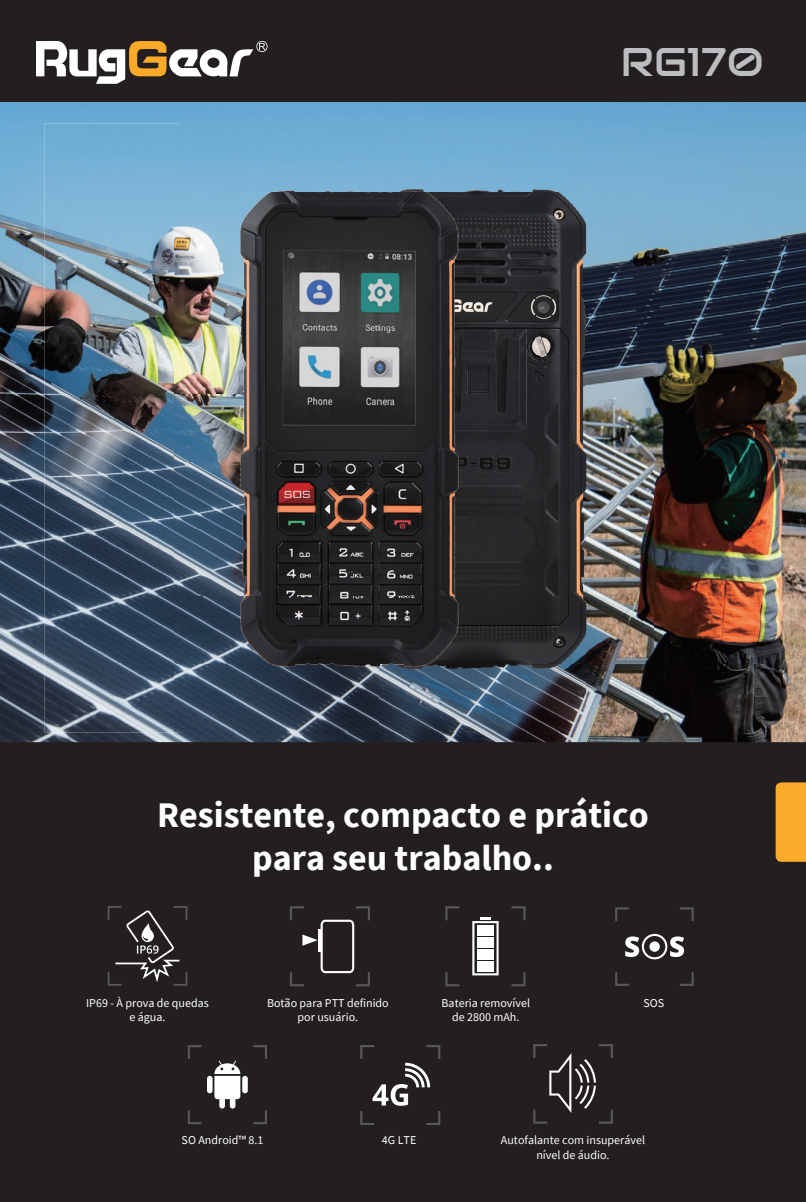
<style>
.page{position:relative;width:806px;height:1202px;background:#fff}
.page>*{position:absolute;margin:0;border:0;box-sizing:border-box;transform-origin:0 0}
.t1{font:40px "Audiowide";color:#bcbdc0}
.t2{font:700 36px/43.2px "Source Sans Pro";color:#fff;text-align:center}
.t3{font:12px/14.4px "Source Sans Pro";color:#fff;text-align:center}
</style>
<div class="page">
<div style="left:0;top:735px;width:805px;height:467px;background:#231f20"></div>
<div style="left:0;top:0;width:805px;height:119px;background:#231f20"></div>
<div style="left:775px;top:782px;width:30px;height:80px;background:#faa928"></div>
<svg style="left:36px;top:41px;width:231px;height:43px"></svg>
<svg style="left:360px;top:1045px;width:80px;height:80px"></svg>
<svg style="left:472px;top:917px;width:26px;height:58px"></svg>
<div style="left:477px;top:961px;width:16px;height:10px;background:#fff"></div>
<div style="left:477px;top:949px;width:16px;height:10px;background:#fff"></div>
<div style="left:477px;top:937px;width:16px;height:10px;background:#fff"></div>
<div style="left:477px;top:926px;width:16px;height:10px;background:#fff"></div>
<svg style="left:445px;top:906px;width:14px;height:14px"></svg>
<svg style="left:511px;top:906px;width:14px;height:14px"></svg>
<svg style="left:511px;top:972px;width:14px;height:14px"></svg>
<svg style="left:445px;top:972px;width:14px;height:14px"></svg>
<svg style="left:533px;top:1044px;width:79px;height:80px"></svg>
<svg style="left:108px;top:906px;width:79px;height:80px"></svg>
<svg style="left:188px;top:1045px;width:13px;height:14px"></svg>
<svg style="left:207px;top:1045px;width:60px;height:79px"></svg>
<svg style="left:188px;top:1110px;width:13px;height:14px"></svg>
<svg style="left:615px;top:907px;width:13px;height:14px"></svg>
<svg style="left:680px;top:907px;width:13px;height:14px"></svg>
<svg style="left:680px;top:972px;width:13px;height:14px"></svg>
<svg style="left:615px;top:972px;width:13px;height:14px"></svg>
<svg style="left:625px;top:934px;width:58px;height:25px"></svg>
<div style="left:649px;top:941px;width:10px;height:11px;background:#fff;border-radius:50%"></div>
<svg style="left:290px;top:906px;width:80px;height:80px"></svg>
<img style="left:0;top:102px;width:805px;height:640px">
<img style="left:180px;top:126px;width:600px;height:605px">
<img style="left:44px;top:124px;width:136px;height:608px">
<img style="left:179px;top:124px;width:474px;height:2px">
<img style="left:179px;top:731px;width:474px;height:1px">
<h1 class="t1" style="left:620px;top:37px;width:144px">RG170</h1>
<h2 class="t2" style="left:157px;top:792px;width:493px">Resistente, compacto e prático para seu trabalho..</h2>
<p class="t3" style="left:86px;top:995px;width:124px">IP69 - À prova de quedas e água.</p>
<p class="t3" style="left:267px;top:995px;width:123px">Botão para PTT definido por usuário.</p>
<p class="t3" style="left:441px;top:995px;width:90px">Bateria removível de 2800 mAh.</p>
<p class="t3" style="left:643px;top:995px;width:22px">SOS</p>
<p class="t3" style="left:181px;top:1133px;width:83px">SO Android™ 8.1</p>
<p class="t3" style="left:381px;top:1133px;width:36px">4G LTE</p>
<p class="t3" style="left:500px;top:1133px;width:146px">Autofalante com insuperável nível de áudio.</p>
</div>
